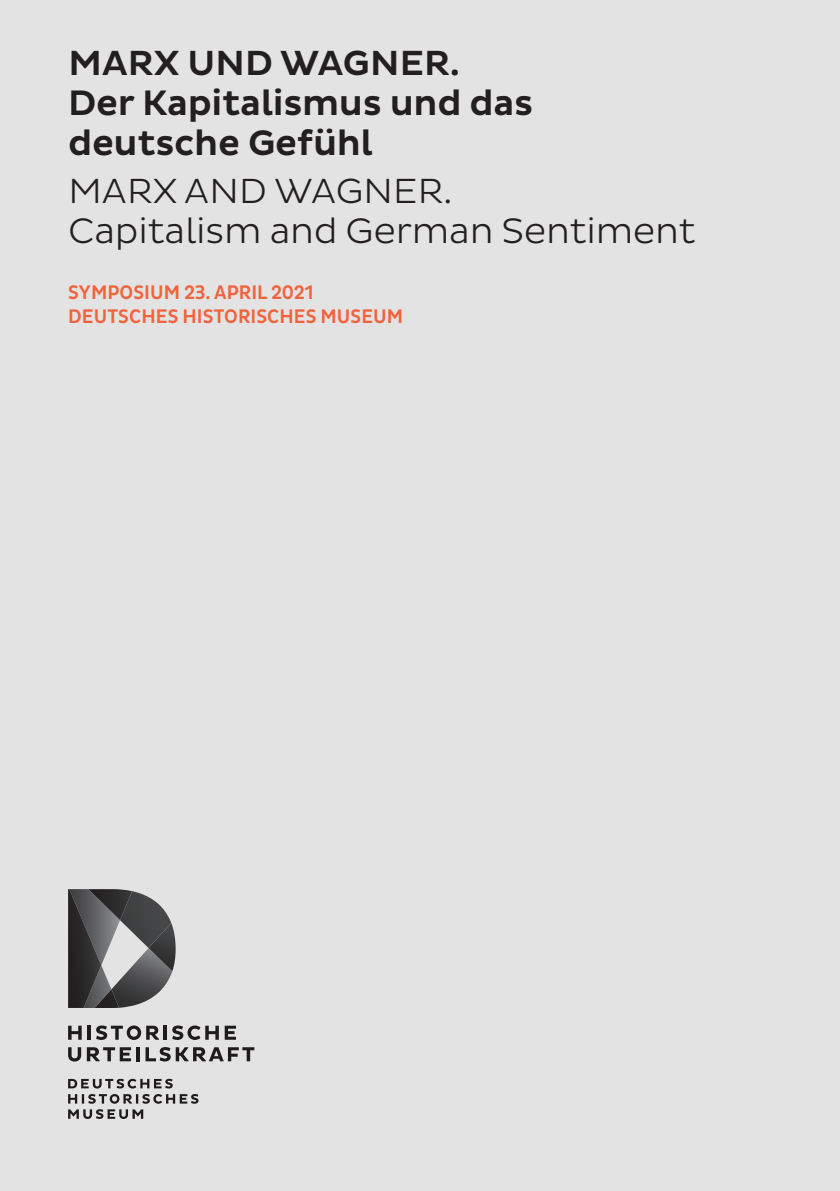
<style>
.page{position:relative;width:840px;height:1191px;background:#fff}
.page>*{position:absolute;margin:0;border:0;box-sizing:border-box;transform-origin:0 0}
.t1{font:500 36px/40px "Pluto Sans";letter-spacing:-.01em;color:#231f20}
.t2{font:300 36px "Pluto Sans";letter-spacing:-.01em;color:#231f20}
.t3{font:500 35.6px "Pluto Sans";letter-spacing:.005em;color:#231f20}
.t4{font:300 35.6px "Pluto Sans";letter-spacing:.005em;color:#231f20}
.t5{font:500 20px/24px "Pluto Sans Cond";letter-spacing:.005em;color:#f1633c}
</style>
<div class="page">
<div style="left:0;top:0;width:839px;height:1191px;background:#e3e3e3"></div>
<img style="left:120px;top:891px;width:52px;height:57px">
<img style="left:101px;top:949px;width:72px;height:59px">
<img style="left:101px;top:989px;width:18px;height:19px">
<img style="left:148px;top:923px;width:27px;height:48px">
<img style="left:101px;top:920px;width:19px;height:45px">
<img style="left:68px;top:889px;width:33px;height:119px">
<img style="left:88px;top:889px;width:44px;height:31px">
<svg style="left:68px;top:1025px;width:14px;height:14px"></svg>
<hr style="left:87px;top:1025px;width:4px;height:14px;background:#231f20">
<svg style="left:96px;top:1025px;width:63px;height:15px"></svg>
<hr style="left:164px;top:1025px;width:3px;height:14px;background:#231f20">
<svg style="left:172px;top:1025px;width:64px;height:15px"></svg>
<svg style="left:68px;top:1047px;width:13px;height:14px"></svg>
<svg style="left:87px;top:1047px;width:44px;height:14px"></svg>
<hr style="left:136px;top:1047px;width:4px;height:14px;background:#231f20">
<svg style="left:145px;top:1047px;width:109px;height:14px"></svg>
<svg style="left:68px;top:1109px;width:75px;height:10px"></svg>
<svg style="left:68px;top:1094px;width:130px;height:9px"></svg>
<svg style="left:68px;top:1078px;width:105px;height:10px"></svg>
<h2 class="t3" style="left:68px;top:43px;width:393px">MARX UND WAGNER.</h2>
<h1 class="t1" style="left:68px;top:84px;width:466px">Der Kapitalismus und das deutsche Gefühl</h1>
<h2 class="t4" style="left:68px;top:171px;width:385px">MARX AND WAGNER.</h2>
<h1 class="t2" style="left:68px;top:210px;width:629px">Capitalism and German Sentiment</h1>
<p class="t5" style="left:68px;top:281px;width:336px">SYMPOSIUM 23. APRIL 2021<br>DEUTSCHES HISTORISCHES MUSEUM</p>
</div>
